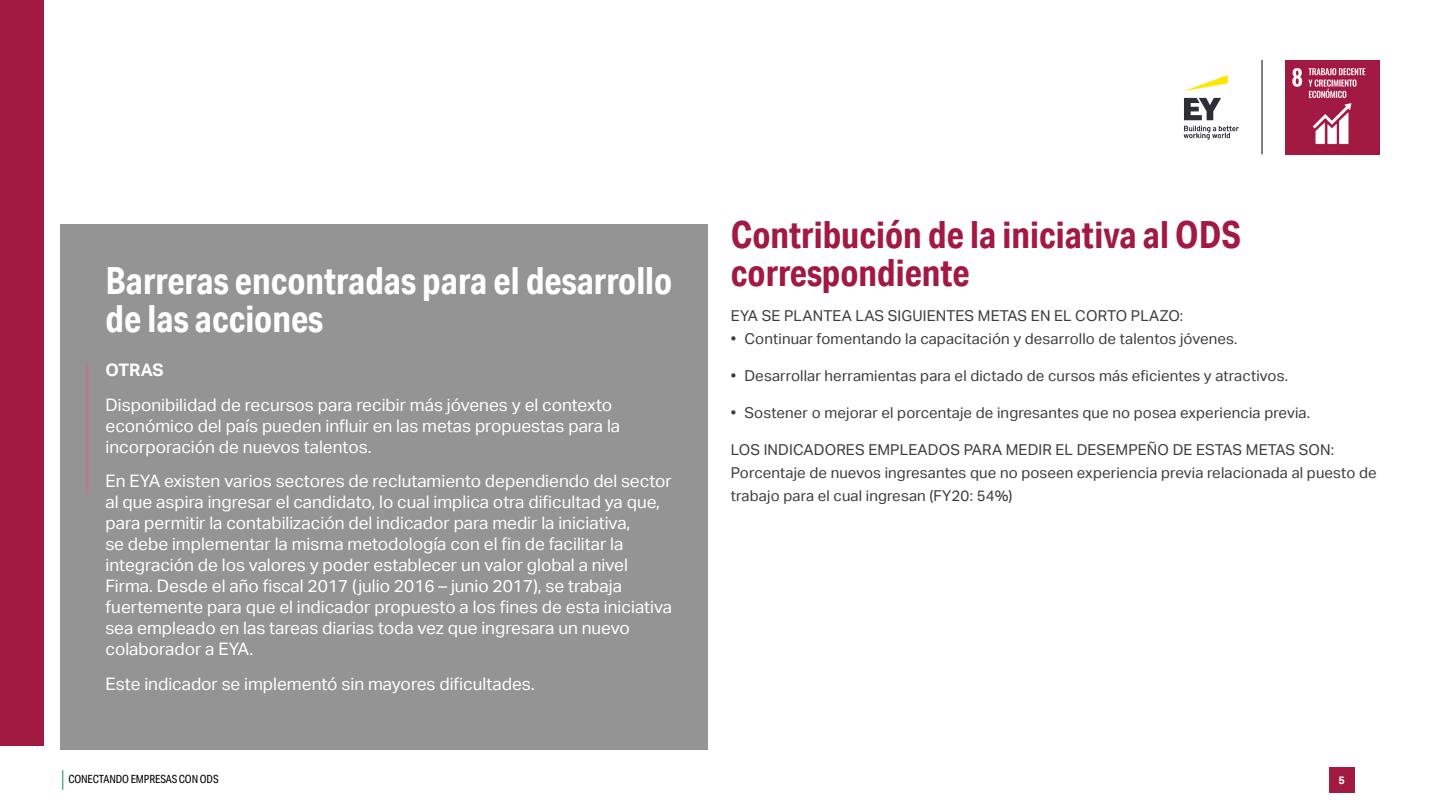
<style>
.page{position:relative;width:1440px;height:810px;background:#fff}
.page>*{position:absolute;margin:0;border:0;box-sizing:border-box;transform-origin:0 0}
.t1{font:700 37.5px/38.2px "Aktiv Grotesk Cd";color:#fff}
.t2{font:700 37.5px/38.2px "Aktiv Grotesk Cd";color:#a21942}
.t3{font:17.25px/21px "Aktiv Grotesk";color:#fff}
.t4{font:700 17.25px "Aktiv Grotesk";letter-spacing:-.01em;color:#fff}
.t5{font:15px/23.2px "Aktiv Grotesk";letter-spacing:.01em;color:#3c3c3b}
.t6{font:11.25px "Aktiv Grotesk Cd";letter-spacing:-.01em;color:#000}
.t7{font:700 10.88px "Aktiv Grotesk";color:#fff}
</style>
<div class="page">
<svg style="left:62px;top:770px;width:1px;height:20px"></svg>
<div style="left:1329px;top:767px;width:25px;height:26px;background:#a21942"></div>
<img style="left:1285px;top:60px;width:95px;height:95px">
<hr style="left:1262px;top:60px;width:1px;height:94px;background:#000">
<svg style="left:1184px;top:75px;width:44px;height:16px"></svg>
<svg style="left:1184px;top:98px;width:55px;height:42px"></svg>
<div style="left:0;top:0;width:44px;height:746px;background:#a21942"></div>
<div style="left:60px;top:225px;width:648px;height:525px;background:#949494"></div>
<hr style="left:86px;top:364px;width:2px;height:130px;background:#c7758e">
<p class="t1" style="left:106px;top:261px;width:568px">Barreras encontradas para el desarrollo de las acciones</p>
<p class="t4" style="left:106px;top:360px;width:60px">OTRAS</p>
<p class="t3" style="left:106px;top:394px;width:516px">Disponibilidad de recursos para recibir más jóvenes y el contexto económico del país pueden influir en las metas propuestas para la incorporación de nuevos talentos.</p>
<p class="t3" style="left:106px;top:471px;width:568px">En EYA existen varios sectores de reclutamiento dependiendo del sector al que aspira ingresar el candidato, lo cual implica otra dificultad ya que, para permitir la contabilización del indicador para medir la iniciativa,<br>se debe implementar la misma metodología con el fin de facilitar la integración de los valores y poder establecer un valor global a nivel Firma. Desde el año fiscal 2017 (julio 2016 – junio 2017), se trabaja fuertemente para que el indicador propuesto a los fines de esta iniciativa sea empleado en las tareas diarias toda vez que ingresara un nuevo colaborador a EYA.</p>
<p class="t3" style="left:106px;top:673px;width:431px">Este indicador se implementó sin mayores dificultades.</p>
<p class="t2" style="left:731px;top:215px;width:512px">Contribución de la iniciativa al ODS correspondiente</p>
<p class="t5" style="left:731px;top:304px;width:454px">EYA SE PLANTEA LAS SIGUIENTES METAS EN EL CORTO PLAZO:</p>
<p class="t5" style="left:731px;top:328px;width:508px">• Continuar fomentando la capacitación y desarrollo de talentos jóvenes.</p>
<p class="t5" style="left:731px;top:364px;width:559px">• Desarrollar herramientas para el dictado de cursos más eficientes y atractivos.</p>
<p class="t5" style="left:731px;top:401px;width:581px">• Sostener o mejorar el porcentaje de ingresantes que no posea experiencia previa.</p>
<p class="t5" style="left:731px;top:438px;width:605px">LOS INDICADORES EMPLEADOS PARA MEDIR EL DESEMPEÑO DE ESTAS METAS SON:</p>
<p class="t5" style="left:731px;top:461px;width:647px">Porcentaje de nuevos ingresantes que no poseen experiencia previa relacionada al puesto de trabajo para el cual ingresan (FY20: 54%)</p>
<p class="t6" style="left:68px;top:773px;width:152px">CONECTANDO EMPRESAS CON ODS</p>
<p class="t7" style="left:1338px;top:774px;width:8px">5</p>
</div>
